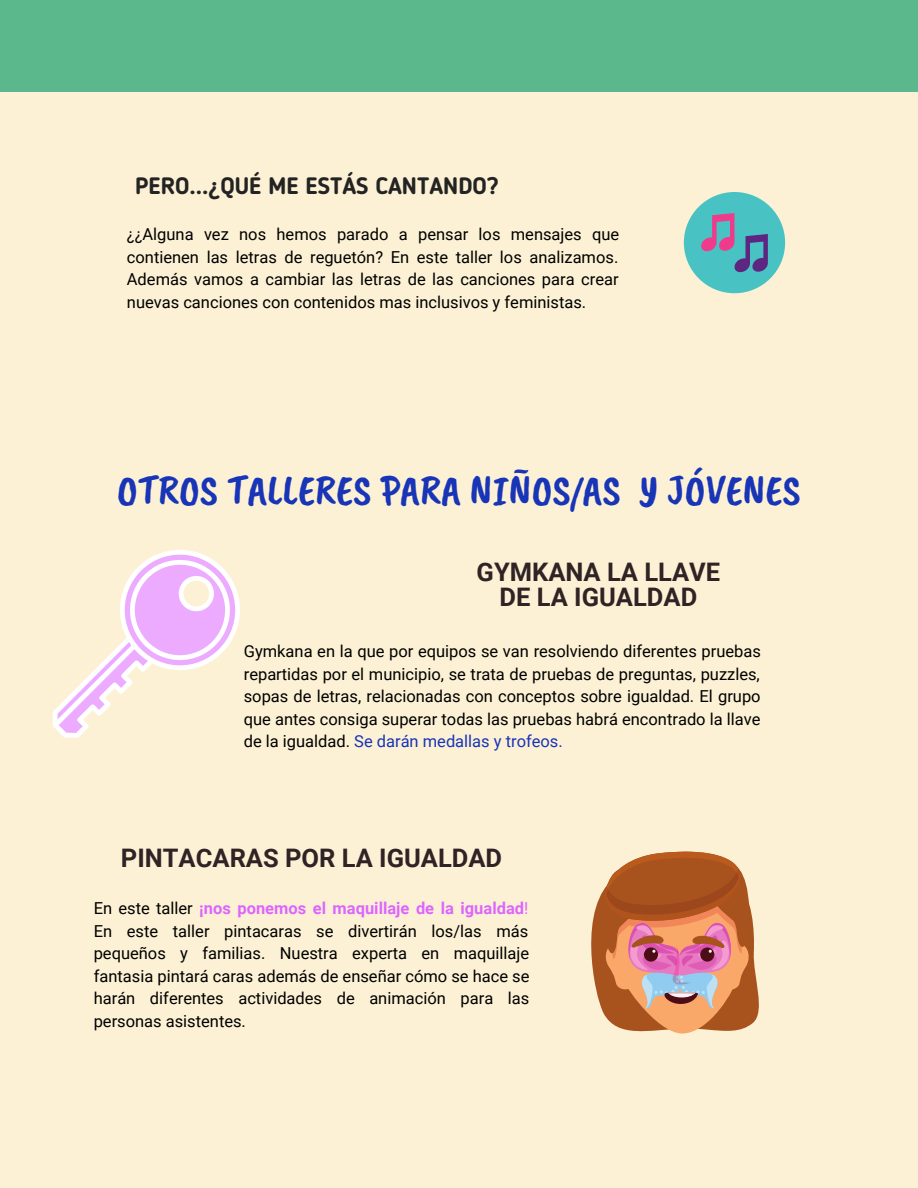
<style>
.page{position:relative;width:918px;height:1188px;background:#fcf1d4}
.page>*{position:absolute;margin:0;border:0;box-sizing:border-box;transform-origin:0 0}
.t1{font:42.45px "Caveat Brush";color:#1834b7}
.t2{font:700 25.5px/24.8px "Roboto";color:#2f2325;text-align:center}
.t3{font:700 23.55px "Blogger Sans";color:#232323}
.t4{font:16.5px/22.5px "Roboto";color:#000;text-align:justify}
.s1{color:#1834b7}
.s2{font-weight:700;color:#dc66ff}
.s3{color:#dc66ff}
</style>
<div class="page">
<div style="left:0;top:0;width:918px;height:92px;background:#5bb88c"></div>
<svg style="left:591px;top:851px;width:168px;height:183px;background:#c98261"></svg>
<svg style="left:53px;top:550px;width:187px;height:188px"></svg>
<div style="left:684px;top:192px;width:101px;height:101px;background:#49c2c4;border-radius:50%"></div>
<svg style="left:701px;top:213px;width:67px;height:60px"></svg>
<p class="t3" style="left:135px;top:176px;width:365px">PERO...¿QUÉ ME ESTÁS CANTANDO?</p>
<p class="t4" style="left:127px;top:223px;width:494px">¿¿Alguna vez nos hemos parado a pensar los mensajes que contienen las letras de reguetón? En este taller los analizamos.<br>Además vamos a cambiar las letras de las canciones para crear nuevas canciones con contenidos mas inclusivos y feministas.</p>
<p class="t1" style="left:117px;top:463px;width:685px">OTROS TALLERES PARA NIÑOS/AS Y JÓVENES</p>
<p class="t2" style="left:477px;top:560px;width:245px">GYMKANA LA LLAVE<br>DE LA IGUALDAD</p>
<p class="t4" style="left:244px;top:640px;width:519px">Gymkana en la que por equipos se van resolviendo diferentes pruebas repartidas por el municipio, se trata de pruebas de preguntas, puzzles, sopas de letras, relacionadas con conceptos sobre igualdad. El grupo que antes consiga superar todas las pruebas habrá encontrado la llave de la igualdad. <span class="s1">Se darán medallas y trofeos.</span></p>
<p class="t2" style="left:121px;top:846px;width:383px">PINTACARAS POR LA IGUALDAD</p>
<p class="t4" style="left:94px;top:897px;width:437px">En este taller <span class="s2">¡nos ponemos el maquillaje de la igualdad</span><span class="s3">!<br></span>En este taller pintacaras se divertirán los/las más pequeños y familias. Nuestra experta en maquillaje fantasia pintará caras además de enseñar cómo se hace se harán diferentes actividades de animación para las personas asistentes.</p>
</div>
